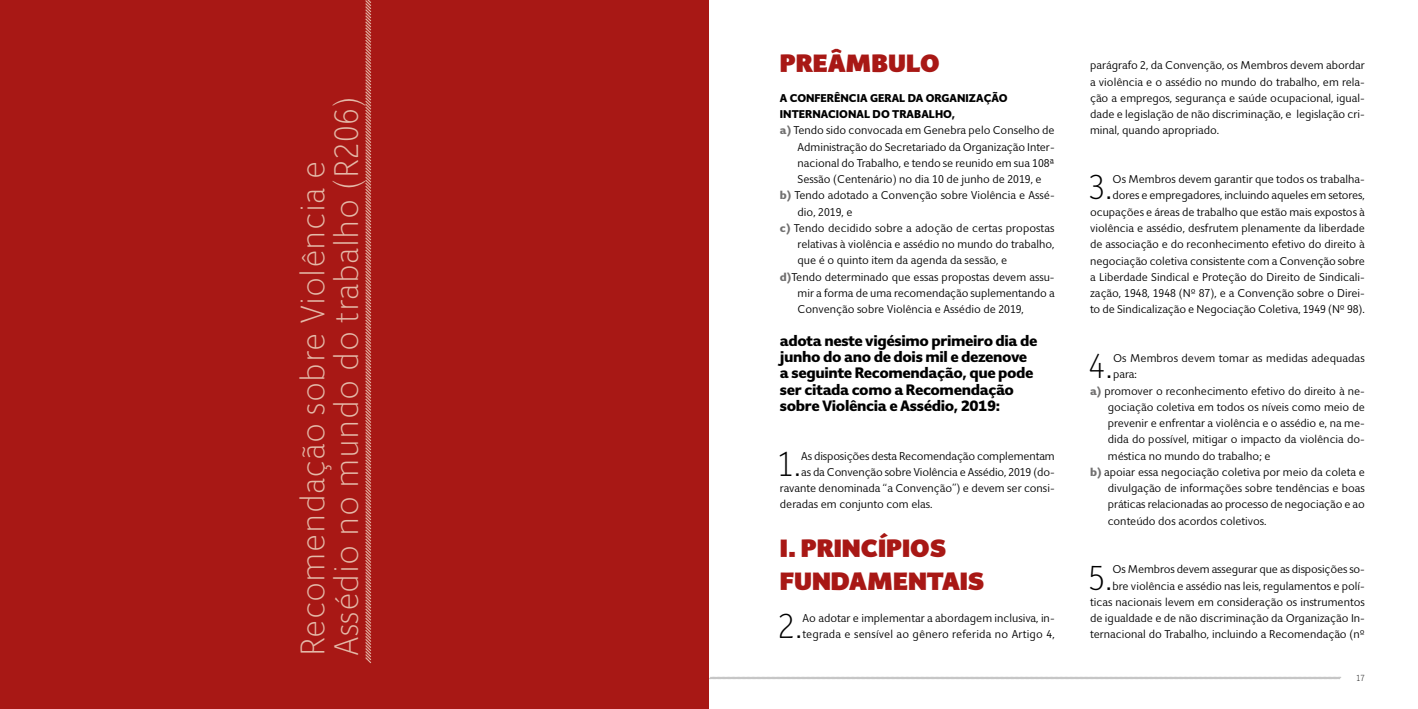
<style>
.page{position:relative;width:1418px;height:709px;background:#fff}
.page>*{position:absolute;margin:0;border:0;box-sizing:border-box;transform-origin:0 0}
.t1{font:300 34.5px "Giacomo";color:#000}
.t2{font:300 33.75px/33.8px "Giacomo";letter-spacing:.01em;color:#e4b9a8}
.t3{font:900 25px/32.5px "Giacomo";color:#a81815}
.t4{font:800 15px/16.2px "Giacomo";letter-spacing:-.025em;color:#000}
.t5{font:11.25px/16.2px "Giacomo";color:#000;text-align:right}
.t6{font:800 11.25px "Giacomo";color:#000}
.t7{font:300 8.75px "Giacomo";color:#000}
.s1{font-weight:800;color:#706f6f}
</style>
<div class="page">
<svg style="left:709px;top:676px;width:632px;height:3px"></svg>
<div style="left:0;top:0;width:709px;height:709px;background:#a81815"></div>
<svg style="left:365px;top:0;width:7px;height:664px"></svg>
<h2 class="t2" style="left:297px;top:656px;width:561px;rotate:-90deg">Recomendação sobre Violência e<br>Assédio no mundo do trabalho (R206)</h2>
<h3 class="t3" style="left:780px;top:47px;width:161px">PREÂMBULO</h3>
<p class="t6" style="left:780px;top:91px;width:229px">A CONFERÊNCIA GERAL DA ORGANIZAÇÃO</p>
<p class="t6" style="left:780px;top:107px;width:176px">INTERNACIONAL DO TRABALHO,</p>
<p class="t5" style="left:780px;top:123px;width:276px"><span class="s1">a)</span> Tendo sido convocada em Genebra pelo Conselho de</p>
<p class="t5" style="left:797px;top:139px;width:258px">Administração do Secretariado da Organização Inter-</p>
<p class="t5" style="left:797px;top:155px;width:258px">nacional do Trabalho, e tendo se reunido em sua 108ª</p>
<p class="t5" style="left:797px;top:171px;width:246px">Sessão (Centenário) no dia 10 de junho de 2019, e</p>
<p class="t5" style="left:780px;top:188px;width:276px"><span class="s1">b)</span> Tendo adotado a Convenção sobre Violência e Assé-</p>
<p class="t5" style="left:797px;top:204px;width:56px">dio, 2019, e</p>
<p class="t5" style="left:780px;top:220px;width:276px"><span class="s1">c)</span> Tendo decidido sobre a adoção de certas propostas</p>
<p class="t5" style="left:797px;top:236px;width:258px">relativas à violência e assédio no mundo do trabalho,</p>
<p class="t5" style="left:797px;top:253px;width:211px">que é o quinto item da agenda da sessão, e</p>
<p class="t5" style="left:780px;top:269px;width:276px"><span class="s1">d)</span>Tendo determinado que essas propostas devem assu-</p>
<p class="t5" style="left:797px;top:285px;width:259px">mir a forma de uma recomendação suplementando a</p>
<p class="t5" style="left:797px;top:301px;width:228px">Convenção sobre Violência e Assédio de 2019,</p>
<h3 class="t4" style="left:780px;top:332px;width:259px">adota neste vigésimo primeiro dia de junho do ano de dois mil e dezenove a seguinte Recomendação, que pode ser citada como a Recomendação sobre Violência e Assédio, 2019:</h3>
<h1 class="t1" style="left:776px;top:444px;width:26px">1.</h1>
<p class="t5" style="left:801px;top:448px;width:255px">As disposições desta Recomendação complementam</p>
<p class="t5" style="left:801px;top:464px;width:255px">as da Convenção sobre Violência e Assédio, 2019 (do-</p>
<p class="t5" style="left:780px;top:480px;width:276px">ravante denominada “a Convenção”) e devem ser consi-</p>
<p class="t5" style="left:780px;top:496px;width:154px">deradas em conjunto com elas.</p>
<h3 class="t3" style="left:780px;top:532px;width:206px">I. PRINCÍPIOS<br>FUNDAMENTAIS</h3>
<h1 class="t1" style="left:778px;top:607px;width:26px">2.</h1>
<p class="t5" style="left:802px;top:610px;width:254px;text-align:left">Ao adotar e implementar a abordagem inclusiva, in&shy;tegrada e sensível ao gênero referida no Artigo 4,</p>
<p class="t5" style="left:1090px;top:58px;width:276px;text-align:justify">parágrafo 2, da Convenção, os Membros devem abordar a violência e o assédio no mundo do trabalho, em rela&shy;ção a empregos, segurança e saúde ocupacional, igual&shy;dade e legislação de não discriminação, e legislação cri&shy;minal, quando apropriado.</p>
<h1 class="t1" style="left:1088px;top:168px;width:26px">3.</h1>
<p class="t5" style="left:1090px;top:171px;width:276px">Os Membros devem garantir que todos os trabalha&shy;dores e empregadores, incluindo aqueles em setores, ocupações e áreas de trabalho que estão mais expostos à violência e assédio, desfrutem plenamente da liberdade de associação e do reconhecimento efetivo do direito à negociação coletiva consistente com a Convenção sobre a Liberdade Sindical e Proteção do Direito de Sindicali&shy;zação, 1948, 1948 (Nº 87), e a Convenção sobre o Direi&shy;to de Sindicalização e Negociação Coletiva, 1949 (Nº 98).</p>
<h1 class="t1" style="left:1088px;top:347px;width:26px">4.</h1>
<p class="t5" style="left:1113px;top:350px;width:253px">Os Membros devem tomar as medidas adequadas</p>
<p class="t5" style="left:1113px;top:366px;width:25px">para:</p>
<p class="t5" style="left:1090px;top:383px;width:276px"><span class="s1">a)</span> promover o reconhecimento efetivo do direito à ne-</p>
<p class="t5" style="left:1107px;top:399px;width:258px">gociação coletiva em todos os níveis como meio de</p>
<p class="t5" style="left:1107px;top:415px;width:258px">prevenir e enfrentar a violência e o assédio e, na me-</p>
<p class="t5" style="left:1107px;top:431px;width:258px">dida do possível, mitigar o impacto da violência do-</p>
<p class="t5" style="left:1107px;top:448px;width:164px">méstica no mundo do trabalho; e</p>
<p class="t5" style="left:1090px;top:464px;width:276px"><span class="s1">b)</span> apoiar essa negociação coletiva por meio da coleta e</p>
<p class="t5" style="left:1107px;top:480px;width:258px">divulgação de informações sobre tendências e boas</p>
<p class="t5" style="left:1107px;top:496px;width:258px">práticas relacionadas ao processo de negociação e ao</p>
<p class="t5" style="left:1107px;top:513px;width:160px">conteúdo dos acordos coletivos.</p>
<p class="t5" style="left:1090px;top:561px;width:276px">Os Membros devem assegurar que as disposições so-<br>bre violência e assédio nas leis, regulamentos e polí&shy;ticas nacionais levem em consideração os instrumentos de igualdade e de não discriminação da Organização In&shy;ternacional do Trabalho, incluindo a Recomendação (nº</p>
<h1 class="t1" style="left:1088px;top:558px;width:26px">5.</h1>
<p class="t7" style="left:1356px;top:673px;width:10px">17</p>
</div>
